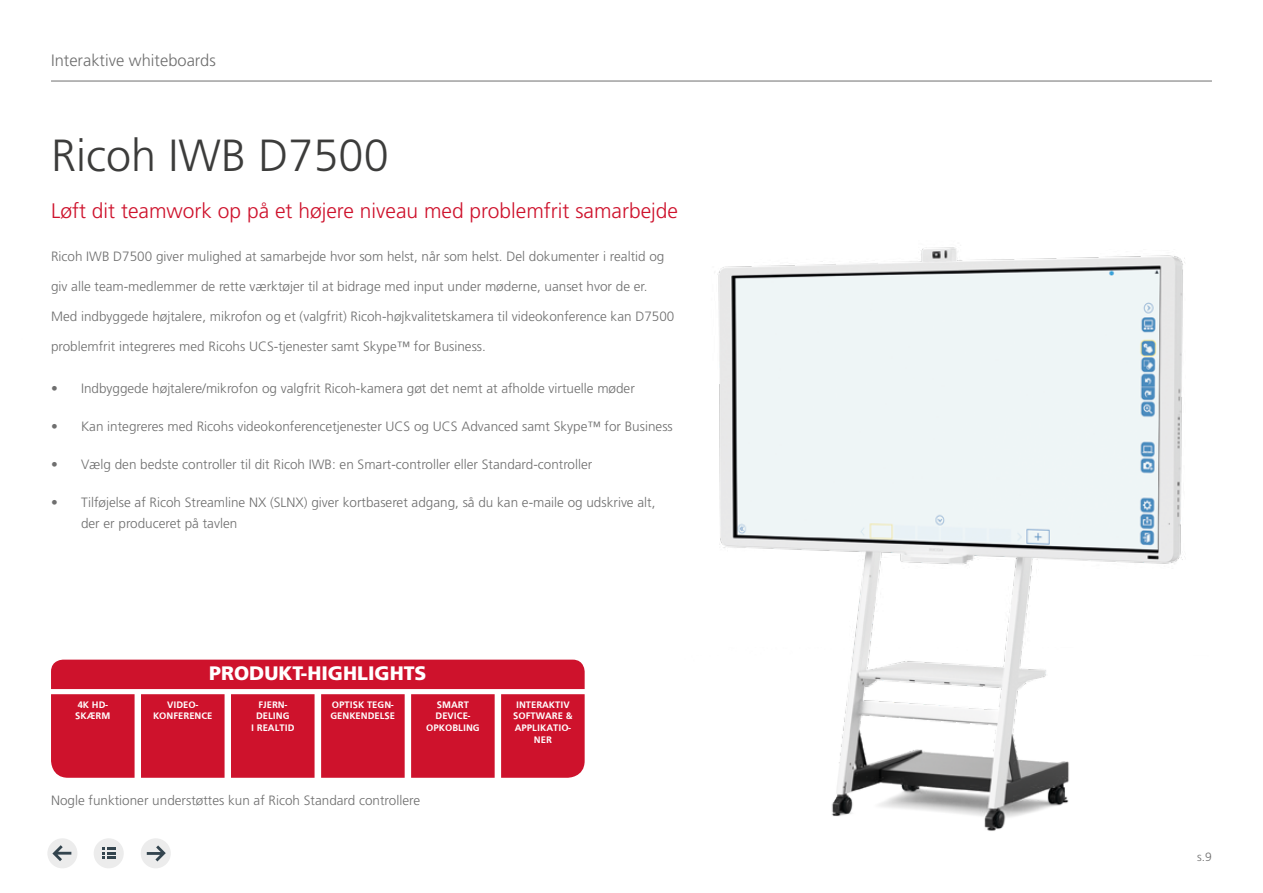
<style>
.page{position:relative;width:1263px;height:893px;background:#fff}
.page>*{position:absolute;margin:0;border:0;box-sizing:border-box;transform-origin:0 0}
.t1{font:300 45px "Frutiger";color:#3c3c3b}
.t2{font:300 21px "Frutiger";color:#ce122c}
.t3{font:900 19.5px "Frutiger";color:#fff}
.t4{font:300 16.5px "Frutiger";color:#6f6f6f}
.t5{font:300 13.5px/21px "Frutiger";color:#6f6f6f}
.t6{font:300 12px "Frutiger";color:#6f6f6f}
.t7{font:700 9.75px/11.7px "Frutiger";color:#fff;text-align:center}
</style>
<div class="page">
<hr style="left:51px;top:81px;width:1161px;height:1px;background:#6f6f6f">
<img style="left:717px;top:247px;width:468px;height:584px">
<svg style="left:47px;top:838px;width:30px;height:30px"></svg>
<svg style="left:94px;top:838px;width:30px;height:30px"></svg>
<svg style="left:141px;top:838px;width:30px;height:30px"></svg>
<svg style="left:51px;top:660px;width:534px;height:118px;background:#d2273e"></svg>
<p class="t4" style="left:51px;top:51px;width:166px">Interaktive whiteboards</p>
<h1 class="t1" style="left:51px;top:130px;width:339px">Ricoh IWB D7500</h1>
<h2 class="t2" style="left:51px;top:199px;width:628px">Løft dit teamwork op på et højere niveau med problemfrit samarbejde</h2>
<p class="t5" style="left:51px;top:246px;width:615px">Ricoh IWB D7500 giver mulighed at samarbejde hvor som helst, når som helst. Del dokumenter i realtid og</p>
<p class="t5" style="left:51px;top:276px;width:598px">giv alle team-medlemmer de rette værktøjer til at bidrage med input under møderne, uanset hvor de er.</p>
<p class="t5" style="left:51px;top:306px;width:625px">Med indbyggede højtalere, mikrofon og et (valgfrit) Ricoh-højkvalitetskamera til videokonference kan D7500</p>
<p class="t5" style="left:51px;top:336px;width:436px">problemfrit integreres med Ricohs UCS-tjenester samt Skype™ for Business.</p>
<p class="t5" style="left:51px;top:378px;width:585px">• Indbyggede højtalere/mikrofon og valgfrit Ricoh-kamera gøt det nemt at afholde virtuelle møder</p>
<p class="t5" style="left:51px;top:416px;width:623px">• Kan integreres med Ricohs videokonferencetjenester UCS og UCS Advanced samt Skype™ for Business</p>
<p class="t5" style="left:51px;top:454px;width:543px">• Vælg den bedste controller til dit Ricoh IWB: en Smart-controller eller Standard-controller</p>
<p class="t5" style="left:81px;top:492px;width:576px;text-indent:-30px">• Tilføjelse af Ricoh Streamline NX (SLNX) giver kortbaseret adgang, så du kan e-maile og udskrive alt, der er produceret på tavlen</p>
<h3 class="t3" style="left:209px;top:661px;width:219px">PRODUKT-HIGHLIGHTS</h3>
<p class="t7" style="left:75px;top:698px;width:37px;text-align:left">4K HD-<br>SKÆRM</p>
<p class="t7" style="left:153px;top:698px;width:61px">VIDEO-<br>KONFERENCE</p>
<p class="t7" style="left:251px;top:698px;width:45px">FJERN-<br>DELING<br>I REALTID</p>
<p class="t7" style="left:330px;top:698px;width:66px;text-align:left">OPTISK TEGN-<br>GENKENDELSE</p>
<p class="t7" style="left:426px;top:698px;width:55px">SMART<br>DEVICE-<br>OPKOBLING</p>
<p class="t7" style="left:513px;top:698px;width:61px">INTERAKTIV<br>SOFTWARE &amp;<br>APPLIKATIO-<br>NER</p>
<p class="t5" style="left:51px;top:790px;width:371px">Nogle funktioner understøttes kun af Ricoh Standard controllere</p>
<p class="t6" style="left:1197px;top:850px;width:16px">s.9</p>
</div>
